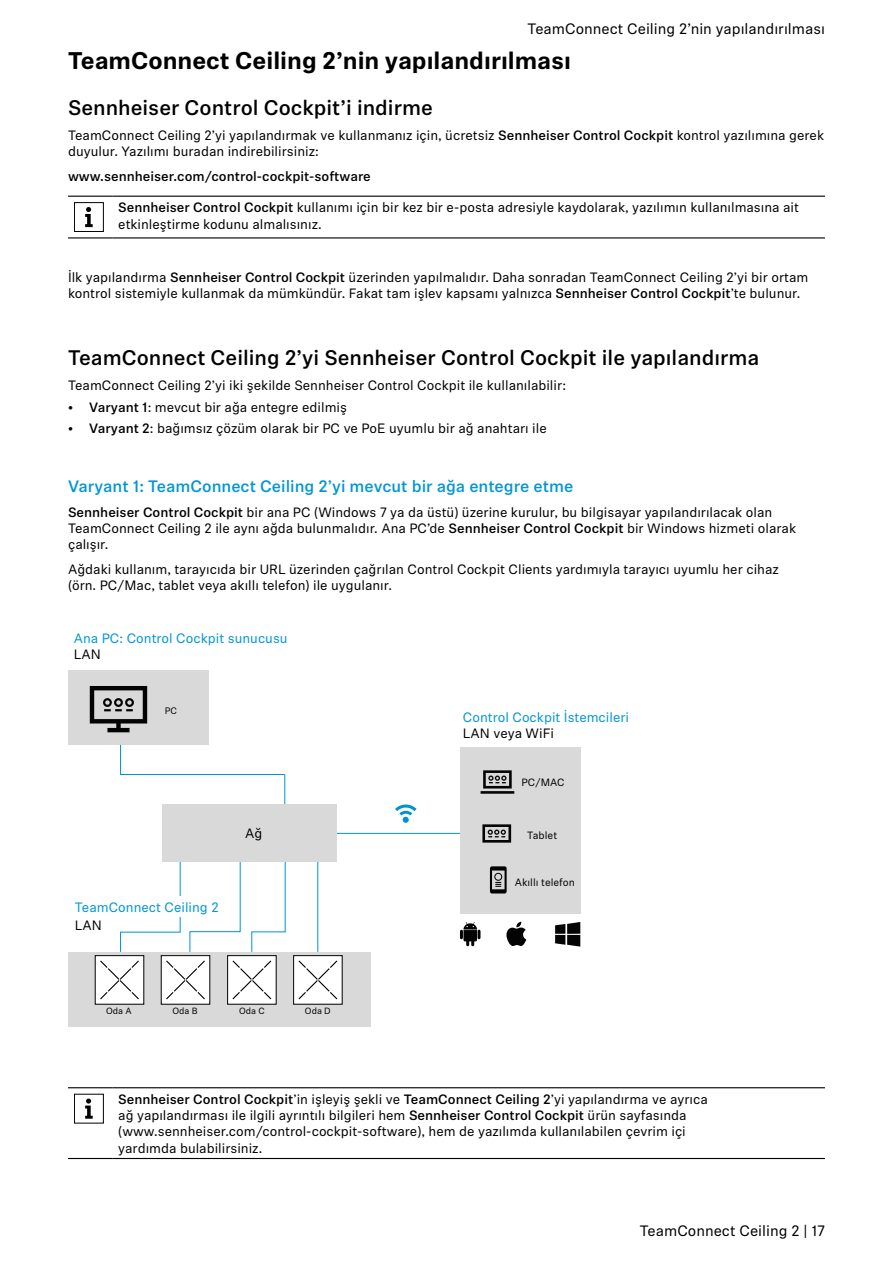
<style>
.page{position:relative;width:893px;height:1263px;background:#fff}
.page>*{position:absolute;margin:0;border:0;box-sizing:border-box;transform-origin:0 0}
.t1{font:700 24px "Sennheiser Neue";color:#000}
.t2{font:500 21px "Sennheiser Neue";color:#000}
.t3{font:500 16.5px "Sennheiser Neue";color:#0196d6}
.t4{font:15px "Sennheiser Neue";color:#000}
.t5{font:13.5px/16.2px "Sennheiser Neue";color:#000}
.t6{font:13.5px "Sennheiser Neue";color:#0196d6}
.t7{font:13.5px "Sennheiser Neue";color:#0092d4}
.t8{font:500 13.5px "Sennheiser Neue";color:#000}
.t9{font:13.5px "Sennheiser Neue";color:#030304}
.t10{font:10.5px "Sennheiser Neue";color:#000}
.t11{font:9.3px "Sennheiser Neue";color:#030304}
.t12{font:9px "Sennheiser Neue";color:#000}
.s1{font-weight:500}
</style>
<div class="page">
<hr style="left:68px;top:196px;width:44px;height:1px;background:#000">
<hr style="left:112px;top:196px;width:713px;height:1px;background:#000">
<hr style="left:68px;top:237px;width:44px;height:1px;background:#000">
<hr style="left:112px;top:237px;width:713px;height:1px;background:#000">
<div style="left:74px;top:202px;width:30px;height:30px;border:1px solid #000"></div>
<svg style="left:85px;top:207px;width:8px;height:20px"></svg>
<div style="left:460px;top:747px;width:120px;height:166px;background:#d9d9da"></div>
<div style="left:68px;top:670px;width:141px;height:75px;background:#d9d9da"></div>
<div style="left:68px;top:952px;width:302px;height:74px;background:#d9d9da"></div>
<svg style="left:481px;top:770px;width:33px;height:24px"></svg>
<svg style="left:482px;top:824px;width:29px;height:19px"></svg>
<svg style="left:490px;top:866px;width:17px;height:27px"></svg>
<svg style="left:120px;top:858px;width:61px;height:94px"></svg>
<svg style="left:189px;top:862px;width:52px;height:90px"></svg>
<svg style="left:251px;top:862px;width:35px;height:90px"></svg>
<hr style="left:317px;top:859px;width:1px;height:93px;background:#0092d4">
<hr style="left:284px;top:774px;width:1px;height:30px;background:#0092d4">
<hr style="left:120px;top:745px;width:1px;height:30px;background:#0092d4">
<hr style="left:121px;top:774px;width:164px;height:1px;background:#0092d4">
<hr style="left:336px;top:833px;width:124px;height:1px;background:#0092d4">
<svg style="left:90px;top:686px;width:57px;height:46px"></svg>
<svg style="left:395px;top:804px;width:22px;height:19px"></svg>
<svg style="left:506px;top:922px;width:20px;height:24px"></svg>
<svg style="left:555px;top:922px;width:25px;height:25px"></svg>
<svg style="left:460px;top:922px;width:20px;height:24px"></svg>
<div style="left:228px;top:956px;width:48px;height:48px;background:#fff"></div>
<div style="left:227px;top:955px;width:49px;height:49px;border:1px solid #000"></div>
<svg style="left:232px;top:960px;width:40px;height:40px"></svg>
<div style="left:294px;top:956px;width:48px;height:48px;background:#fff"></div>
<div style="left:293px;top:955px;width:49px;height:49px;border:1px solid #000"></div>
<svg style="left:298px;top:960px;width:40px;height:40px"></svg>
<div style="left:95px;top:956px;width:49px;height:48px;background:#fff"></div>
<svg style="left:100px;top:960px;width:39px;height:40px"></svg>
<div style="left:161px;top:956px;width:49px;height:48px;background:#fff"></div>
<svg style="left:166px;top:960px;width:39px;height:40px"></svg>
<div style="left:163px;top:804px;width:174px;height:58px;background:#d9d9da"></div>
<div style="left:74px;top:897px;width:162px;height:20px;background:#fff"></div>
<hr style="left:68px;top:1087px;width:44px;height:1px;background:#000">
<hr style="left:112px;top:1087px;width:713px;height:1px;background:#000">
<hr style="left:68px;top:1158px;width:44px;height:1px;background:#000">
<hr style="left:112px;top:1158px;width:713px;height:1px;background:#000">
<div style="left:74px;top:1094px;width:30px;height:29px;border:1px solid #000"></div>
<svg style="left:85px;top:1098px;width:8px;height:21px"></svg>
<p class="t4" style="left:527px;top:18px;width:299px">TeamConnect Ceiling 2’nin yapılandırılması</p>
<h1 class="t1" style="left:68px;top:43px;width:505px">TeamConnect Ceiling 2’nin yapılandırılması</h1>
<h2 class="t2" style="left:68px;top:93px;width:366px">Sennheiser Control Cockpit’i indirme</h2>
<p class="t5" style="left:68px;top:127px;width:757px">TeamConnect Ceiling 2’yi yapılandırmak ve kullanmanız için, ücretsiz <span class="s1">Sennheiser Control Cockpit</span> kontrol yazılımına gerek duyulur. Yazılımı buradan indirebilirsiniz:</p>
<p class="t8" style="left:68px;top:167px;width:304px">www.sennheiser.com/control-cockpit-software</p>
<p class="t5" style="left:118px;top:199px;width:682px"><span class="s1">Sennheiser Control Cockpit</span> kullanımı için bir kez bir e-posta adresiyle kaydolarak, yazılımın kullanılmasına ait etkinleştirme kodunu almalısınız.</p>
<p class="t5" style="left:68px;top:268px;width:742px">İlk yapılandırma <span class="s1">Sennheiser Control Cockpit</span> üzerinden yapılmalıdır. Daha sonradan TeamConnect Ceiling 2’yi bir ortam kontrol sistemiyle kullanmak da mümkündür. Fakat tam işlev kapsamı yalnızca <span class="s1">Sennheiser Control Cockpit</span>’te bulunur.</p>
<h2 class="t2" style="left:68px;top:343px;width:693px">TeamConnect Ceiling 2’yi Sennheiser Control Cockpit ile yapılandırma</h2>
<p class="t5" style="left:68px;top:376px;width:500px">TeamConnect Ceiling 2’yi iki şekilde Sennheiser Control Cockpit ile kullanılabilir:</p>
<p class="t5" style="left:68px;top:399px;width:281px">• <span class="s1">Varyant 1</span>: mevcut bir ağa entegre edilmiş</p>
<p class="t5" style="left:68px;top:419px;width:480px">• <span class="s1">Varyant 2</span>: bağımsız çözüm olarak bir PC ve PoE uyumlu bir ağ anahtarı ile</p>
<p class="t3" style="left:68px;top:475px;width:507px">Varyant 1: TeamConnect Ceiling 2’yi mevcut bir ağa entegre etme</p>
<p class="t5" style="left:68px;top:503px;width:729px"><span class="s1">Sennheiser Control Cockpit</span> bir ana PC (Windows 7 ya da üstü) üzerine kurulur, bu bilgisayar yapılandırılacak olan<br>TeamConnect Ceiling 2 ile aynı ağda bulunmalıdır. Ana PC’de <span class="s1">Sennheiser Control Cockpit</span> bir Windows hizmeti olarak çalışır.</p>
<p class="t5" style="left:68px;top:560px;width:712px">Ağdaki kullanım, tarayıcıda bir URL üzerinden çağrılan Control Cockpit Clients yardımıyla tarayıcı uyumlu her cihaz (örn. PC/Mac, tablet veya akıllı telefon) ile uygulanır.</p>
<p class="t7" style="left:76px;top:629px;width:203px">Host-PC: Control Cockpit Server</p>
<p class="t9" style="left:76px;top:645px;width:29px">LAN</p>
<p class="t6" style="left:74px;top:629px;width:215px">Ana PC: Control Cockpit sunucusu</p>
<p class="t5" style="left:74px;top:646px;width:29px">LAN</p>
<p class="t11" style="left:165px;top:704px;width:14px">PC</p>
<p class="t6" style="left:75px;top:898px;width:145px">TeamConnect Ceiling 2</p>
<p class="t5" style="left:75px;top:916px;width:29px">LAN</p>
<p class="t7" style="left:76px;top:899px;width:102px">SL Ceiling Mic 2</p>
<p class="t5" style="left:245px;top:825px;width:19px">Ağ</p>
<p class="t12" style="left:106px;top:1004px;width:27px">Oda A</p>
<p class="t12" style="left:173px;top:1004px;width:27px">Oda B</p>
<p class="t12" style="left:239px;top:1004px;width:27px">Oda C</p>
<p class="t12" style="left:305px;top:1004px;width:27px">Oda D</p>
<p class="t11" style="left:104px;top:1005px;width:35px">Raum A</p>
<p class="t11" style="left:169px;top:1005px;width:35px">Raum B</p>
<p class="t11" style="left:235px;top:1005px;width:35px">Raum C</p>
<p class="t11" style="left:301px;top:1005px;width:36px">Raum D</p>
<p class="t6" style="left:463px;top:708px;width:168px">Control Cockpit İstemcileri</p>
<p class="t5" style="left:463px;top:725px;width:93px">LAN veya WiFi</p>
<p class="t7" style="left:465px;top:707px;width:146px">Control Cockpit Clients</p>
<p class="t9" style="left:465px;top:723px;width:60px">LAN oder</p>
<p class="t11" style="left:522px;top:775px;width:40px">PC/MAC</p>
<p class="t10" style="left:521px;top:775px;width:45px">PC/MAC</p>
<p class="t11" style="left:528px;top:828px;width:28px">Tablet</p>
<p class="t10" style="left:527px;top:828px;width:31px">Tablet</p>
<p class="t11" style="left:515px;top:874px;width:55px">Smartphone</p>
<p class="t10" style="left:515px;top:875px;width:62px">Akıllı telefon</p>
<p class="t5" style="left:118px;top:1090px;width:591px"><span class="s1">Sennheiser Control Cockpit</span>’in işleyiş şekli ve <span class="s1">TeamConnect Ceiling 2</span>’yi yapılandırma ve ayrıca ağ yapılandırması ile ilgili ayrıntılı bilgileri hem <span class="s1">Sennheiser Control Cockpit</span> ürün sayfasında (www.sennheiser.com/control-cockpit-software), hem de yazılımda kullanılabilen çevrim içi yardımda bulabilirsiniz.</p>
<p class="t4" style="left:640px;top:1220px;width:187px">TeamConnect Ceiling 2 | 17</p>
</div>
